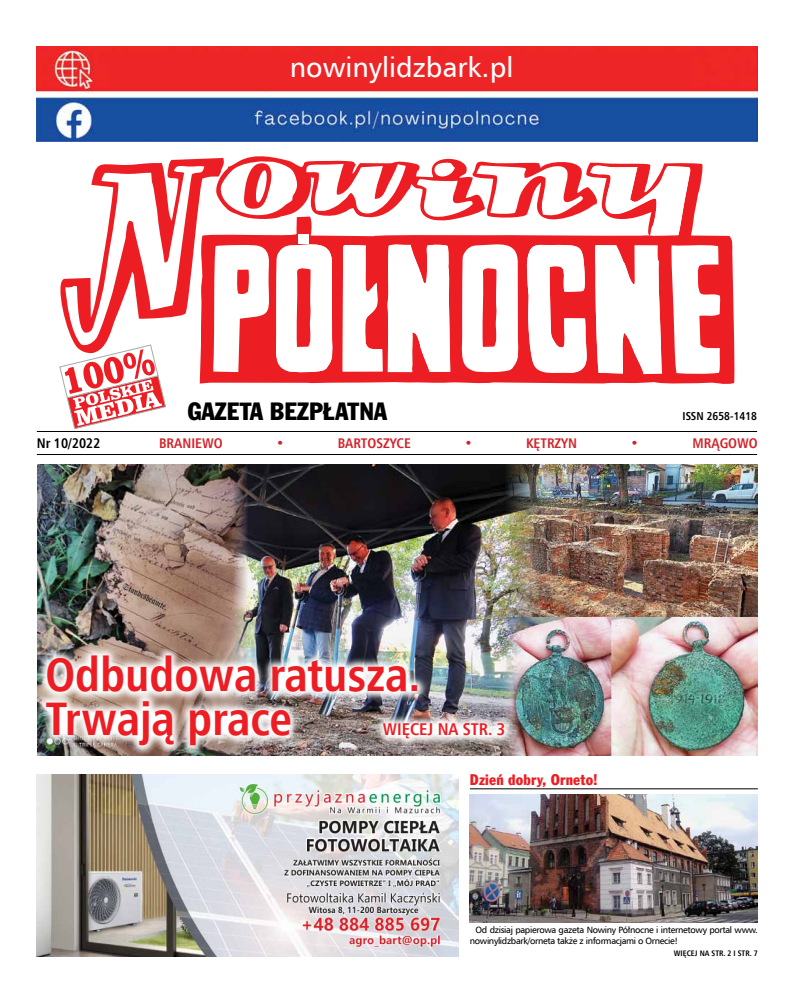
<style>
.page{position:relative;width:811px;height:993px;background:#fff}
.page>*{position:absolute;margin:0;border:0;box-sizing:border-box;transform-origin:0 0}
.t1{font:700 47px/44px "Humnst 777 Cn EU";color:#ed1d24}
.t2{font:28px "Humnst 777 EU";color:#fff}
.t3{font:24.3px "Frank Goth Cn EU";color:#000}
.t4{font:700 17px "Humnst 777 Cn EU";color:#ed1d24}
.t5{font:15px "Frank Goth Cn EU";letter-spacing:.01em;color:#ed1d24}
.t6{font:700 14px "Humnst 777 Cn EU";color:#d2232a}
.t7{font:700 14px "Humnst 777 Cn EU";color:#000}
.t8{font:700 11.5px "Humnst 777 Cn EU";color:#000}
.t9{font:9.1px/10.9px "Humnst 777 EU";letter-spacing:-.035em;color:#000}
.t10{font:700 8px "Humnst 777 Cn EU";color:#000}
</style>
<div class="page">
<img style="left:470px;top:794px;width:288px;height:128px">
<hr style="left:470px;top:788px;width:288px;height:1px;background:#000">
<svg style="left:721px;top:235px;width:13px;height:149px;background:#ee2b31"></svg>
<svg style="left:60px;top:156px;width:661px;height:273px"></svg>
<hr style="left:37px;top:431px;width:720px;height:1px;background:#000">
<hr style="left:37px;top:454px;width:720px;height:1px;background:#000">
<img style="left:37px;top:774px;width:421px;height:181px">
<img style="left:37px;top:464px;width:189px;height:181px">
<img style="left:226px;top:464px;width:274px;height:181px">
<img style="left:500px;top:464px;width:258px;height:153px">
<img style="left:500px;top:617px;width:258px;height:138px">
<img style="left:37px;top:645px;width:477px;height:111px">
<img style="left:37px;top:47px;width:721px;height:94px">
<div style="left:108px;top:53px;width:584px;height:35px;background:#ee2526"></div>
<h2 class="t2" style="left:290px;top:50px;width:225px">nowinylidzbark.pl</h2>
<h3 class="t7" style="left:37px;top:434px;width:65px">Nr 10/2022</h3>
<h3 class="t3" style="left:187px;top:395px;width:201px">GAZETA BEZPŁATNA</h3>
<p class="t8" style="left:682px;top:408px;width:76px">ISSN 2658-1418</p>
<h3 class="t6" style="left:159px;top:434px;width:65px">BRANIEWO</h3>
<h3 class="t6" style="left:276px;top:434px;width:10px">•</h3>
<h3 class="t6" style="left:338px;top:434px;width:74px">BARTOSZYCE</h3>
<h3 class="t6" style="left:464px;top:434px;width:10px">•</h3>
<h3 class="t6" style="left:526px;top:434px;width:53px">KĘTRZYN</h3>
<h3 class="t6" style="left:630px;top:434px;width:10px">•</h3>
<h3 class="t6" style="left:692px;top:434px;width:67px">MRĄGOWO</h3>
<h1 class="t1" style="left:45px;top:652px;width:376px">Odbudowa ratusza.<br>Trwają prace</h1>
<h3 class="t4" style="left:383px;top:718px;width:124px">WIĘCEJ NA STR. 3</h3>
<h3 class="t5" style="left:470px;top:769px;width:129px">Dzień dobry, Orneto!</h3>
<p class="t9" style="left:470px;top:923px;width:289px;text-indent:6px">Od dzisiaj papierowa gazeta Nowiny Północne i internetowy portal www. nowinylidzbark/orneta także z informacjami o Ornecie!</p>
<p class="t10" style="left:674px;top:947px;width:85px">WIĘCEJ NA STR. 2 I STR. 7</p>
</div>
